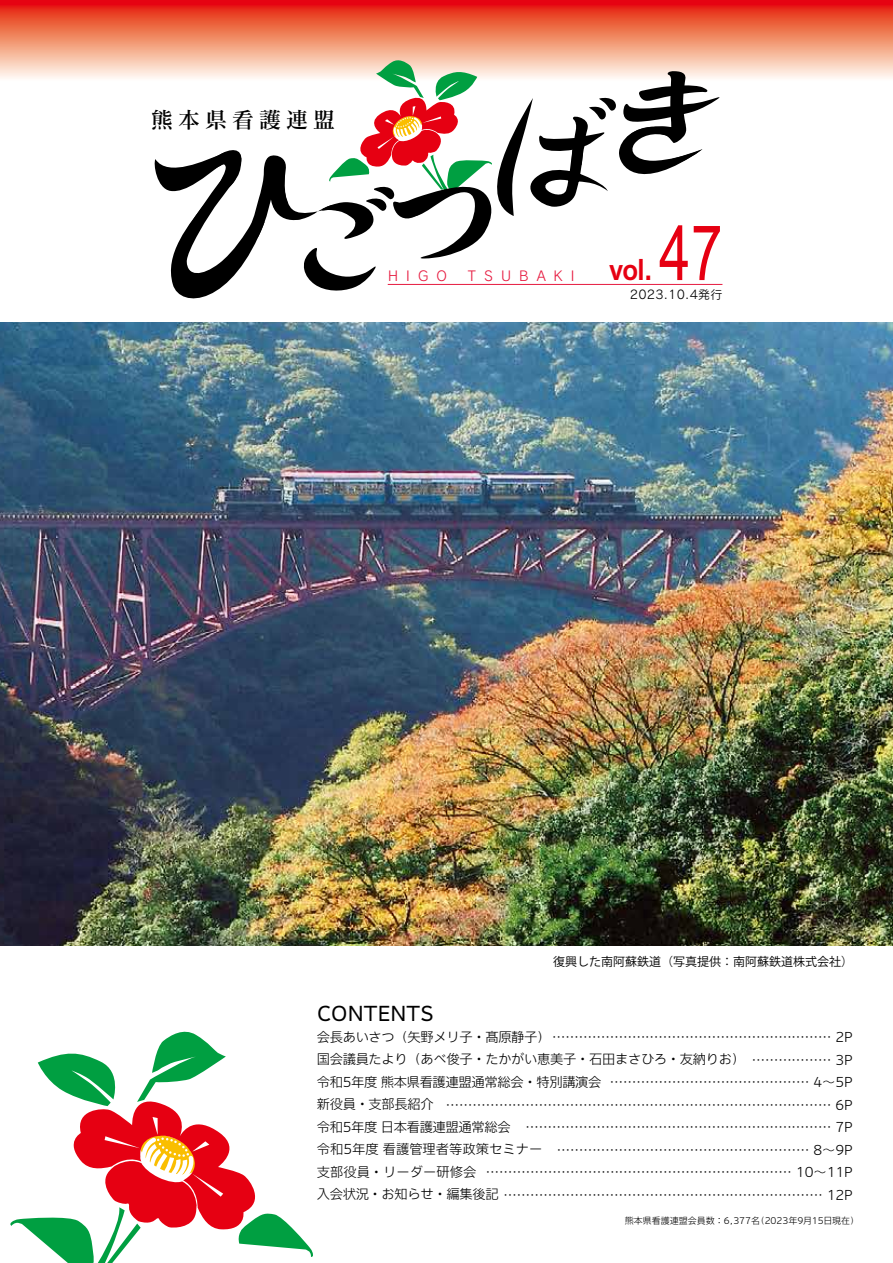
<style>
.page{position:relative;width:893px;height:1263px;background:#fff}
.page>*{position:absolute;margin:0;border:0;box-sizing:border-box;transform-origin:0 0}
.t1{font:76.5px "Arial";color:#e60012;scale:.74 1}
.t2{font:27px "Rodin Pro B";color:#e60012;scale:.9 1}
.t3{font:22.5px "Matisse Pro DB";letter-spacing:.2em;color:#000}
.t4{font:100 19.95px "Iwa UCDA Goth Std";letter-spacing:.01em;color:#000}
.t5{font:13.5px "Rodin Pro M";letter-spacing:.6em;color:#e61a3f}
.t6{font:300 13.35px/22.5px "Iwa UCDA Goth Std";letter-spacing:-.025em;color:#000}
.t7{font:300 13.35px/22.5px "Iwa UCDA Goth Std";color:#000;text-align:right}
.t8{font:12px "Koz Go Pro";color:#000}
.t9{font:12px "Rodin Pro M";letter-spacing:.02em;color:#000}
.t10{font:300 9px "Iwa UCDA Goth Std";color:#000}
</style>
<div class="page">
<svg style="left:0;top:0;width:893px;height:79px;background:#ef795e"></svg>
<svg style="left:10px;top:1031px;width:303px;height:232px"></svg>
<hr style="left:388px;top:284px;width:334px;height:1px;background:#e61a3f">
<svg style="left:153px;top:58px;width:568px;height:241px"></svg>
<img style="left:0;top:322px;width:893px;height:623px">
<h3 class="t3" style="left:151px;top:106px;width:186px">熊本県看護連盟</h3>
<p class="t5" style="left:388px;top:267px;width:60px">HIGO</p>
<p class="t5" style="left:468px;top:267px;width:108px">TSUBAKI</p>
<h2 class="t2" style="left:609px;top:252px;width:49px">vol.</h2>
<h1 class="t1" style="left:659px;top:200px;width:87px">47</h1>
<p class="t9" style="left:630px;top:287px;width:94px">2023.10.4発行</p>
<p class="t8" style="left:553px;top:954px;width:301px">復興した南阿蘇鉄道（写真提供：南阿蘇鉄道株式会社）</p>
<h3 class="t4" style="left:317px;top:999px;width:118px">CONTENTS</h3>
<p class="t6" style="left:317px;top:1025px;width:538px">会長あいさつ（矢野メリ子・髙原静子）……………………………………………………… 2P国会議員たより（あべ俊子・たかがい恵美子・石田まさひろ・友納りお）<br>令和5年度熊本県看護連盟通常総会・特別講演会<br>新役員・支部長紹介<br>令和5年度日本看護連盟通常総会<br>令和5年度看護管理者等政策セミナー<br>支部役員・リーダー研修会<br>入会状況・お知らせ・編集後記 ……………………………………………………………… 12P</p>
<p class="t7" style="left:446px;top:1047px;width:409px">……………… 3P<br>……………………………………… 4～5P …………………………………………………………………………… 6P …………………………………………………………… 7P ………………………………………………… 8～9P …………………………………………………………… 10～11P</p>
<p class="t10" style="left:625px;top:1214px;width:236px">熊本県看護連盟会員数：6,377名（2023年9月15日現在）</p>
</div>
